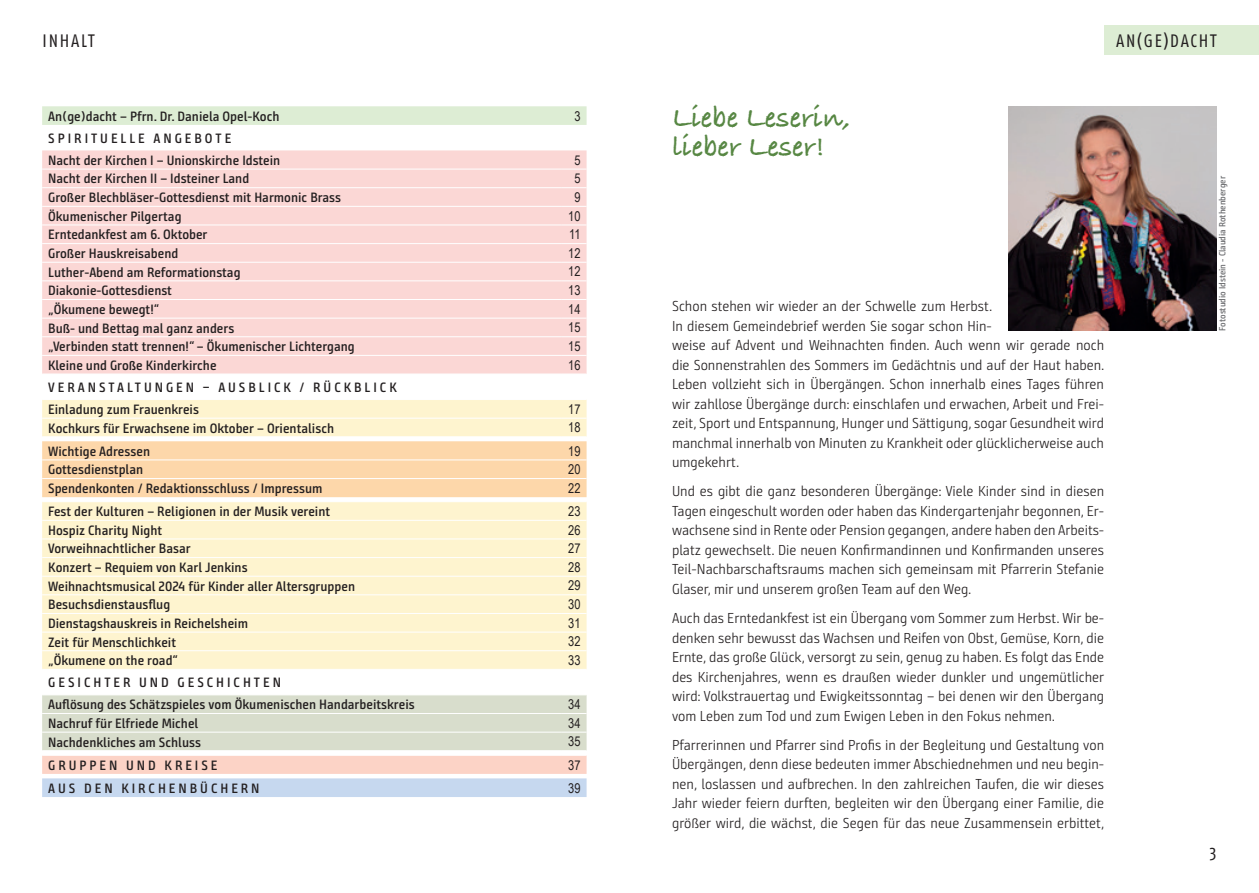
<style>
.page{position:relative;width:1259px;height:893px;background:#fff}
.page>*{position:absolute;margin:0;border:0;box-sizing:border-box;transform-origin:0 0}
.t1{font:700 30px/29.2px "Bradley Hand ITCTT";color:#578743}
.t2{font:18px "Fago Co";letter-spacing:.1em;color:#231f20}
.t3{font:300 14.4px/19.5px "Bunday Sans";color:#231f20;text-align:justify}
.t4{font:600 13.5px/22px "Bunday Sans";color:#231f20}
.t5{font:600 13.5px/22px "Bunday Sans";letter-spacing:.22em;color:#231f20}
.t6{font:13.5px "Arial Narrow";color:#231f20}
.t7{font:600 9px "Bunday Sans";color:#6c6d70}
</style>
<div class="page">
<div style="left:1104px;top:26px;width:155px;height:29px;background:#ddedd4"></div>
<div style="left:42px;top:106px;width:544px;height:19px;background:#ddedd4"></div>
<div style="left:42px;top:150px;width:544px;height:224px;background:#fbd7d5"></div>
<div style="left:42px;top:400px;width:544px;height:269px;background:#fef4cf"></div>
<svg style="left:42px;top:695px;width:544px;height:102px;background:#dfded7"></svg>
<hr style="left:42px;top:169px;width:519px;height:1px;background:#fff">
<svg style="left:561px;top:169px;width:25px;height:1px"></svg>
<hr style="left:42px;top:187px;width:519px;height:1px;background:#fff">
<svg style="left:561px;top:187px;width:25px;height:1px"></svg>
<hr style="left:42px;top:206px;width:519px;height:1px;background:#fff">
<svg style="left:561px;top:206px;width:25px;height:1px"></svg>
<hr style="left:42px;top:418px;width:519px;height:1px;background:#fff">
<svg style="left:561px;top:418px;width:25px;height:1px"></svg>
<svg style="left:42px;top:436px;width:544px;height:66px"></svg>
<hr style="left:42px;top:520px;width:519px;height:1px;background:#fff">
<svg style="left:561px;top:520px;width:25px;height:1px"></svg>
<hr style="left:42px;top:539px;width:519px;height:1px;background:#fff">
<svg style="left:561px;top:539px;width:25px;height:1px"></svg>
<hr style="left:42px;top:557px;width:519px;height:1px;background:#fff">
<svg style="left:561px;top:557px;width:25px;height:1px"></svg>
<hr style="left:42px;top:576px;width:519px;height:1px;background:#fff">
<svg style="left:561px;top:576px;width:25px;height:1px"></svg>
<hr style="left:42px;top:594px;width:519px;height:1px;background:#fff">
<svg style="left:561px;top:594px;width:25px;height:1px"></svg>
<hr style="left:42px;top:613px;width:519px;height:1px;background:#fff">
<svg style="left:561px;top:613px;width:25px;height:1px"></svg>
<hr style="left:42px;top:632px;width:519px;height:1px;background:#fff">
<svg style="left:561px;top:632px;width:25px;height:1px"></svg>
<hr style="left:42px;top:650px;width:519px;height:1px;background:#fff">
<svg style="left:561px;top:650px;width:25px;height:1px"></svg>
<hr style="left:42px;top:225px;width:519px;height:1px;background:#fff">
<svg style="left:561px;top:225px;width:25px;height:1px"></svg>
<hr style="left:42px;top:243px;width:519px;height:1px;background:#fff">
<svg style="left:561px;top:243px;width:25px;height:1px"></svg>
<hr style="left:42px;top:262px;width:519px;height:1px;background:#fff">
<svg style="left:561px;top:262px;width:25px;height:1px"></svg>
<hr style="left:42px;top:280px;width:519px;height:1px;background:#fff">
<svg style="left:561px;top:280px;width:25px;height:1px"></svg>
<hr style="left:42px;top:299px;width:519px;height:1px;background:#fff">
<svg style="left:561px;top:299px;width:25px;height:1px"></svg>
<hr style="left:42px;top:318px;width:519px;height:1px;background:#fff">
<svg style="left:561px;top:318px;width:25px;height:1px"></svg>
<hr style="left:42px;top:336px;width:519px;height:1px;background:#fff">
<svg style="left:561px;top:336px;width:25px;height:1px"></svg>
<hr style="left:42px;top:355px;width:519px;height:1px;background:#fff">
<svg style="left:561px;top:355px;width:25px;height:1px"></svg>
<img style="left:1009px;top:106px;width:207px;height:225px">
<p class="t2" style="left:43px;top:31px;width:53px">INHALT</p>
<p class="t4" style="left:48px;top:105px;width:233px">An(ge)dacht – Pfrn. Dr. Daniela Opel-Koch</p>
<p class="t6" style="left:574px;top:106px;width:8px">3</p>
<p class="t4" style="left:48px;top:127px;width:234px">SPIRITUELLE ANGEBOTE<br>Nacht der Kirchen I – Unionskirche Idstein</p>
<p class="t6" style="left:574px;top:150px;width:8px">5</p>
<p class="t4" style="left:48px;top:168px;width:203px">Nacht der Kirchen II – Idsteiner Land</p>
<p class="t6" style="left:574px;top:169px;width:8px">5</p>
<p class="t4" style="left:48px;top:186px;width:295px">Großer Blechbläser-Gottesdienst mit Harmonic Brass</p>
<p class="t6" style="left:574px;top:187px;width:8px">9</p>
<p class="t4" style="left:48px;top:205px;width:135px">Ökumenischer Pilgertag</p>
<p class="t6" style="left:568px;top:206px;width:14px">10</p>
<p class="t4" style="left:48px;top:224px;width:161px">Erntedankfest am 6. Oktober</p>
<p class="t6" style="left:569px;top:225px;width:13px">11</p>
<p class="t4" style="left:48px;top:242px;width:132px">Großer Hauskreisabend</p>
<p class="t6" style="left:568px;top:243px;width:14px">12</p>
<p class="t4" style="left:48px;top:261px;width:194px">Luther-Abend am Reformationstag</p>
<p class="t6" style="left:568px;top:262px;width:14px">12</p>
<p class="t4" style="left:48px;top:280px;width:125px">Diakonie-Gottesdienst</p>
<p class="t6" style="left:568px;top:280px;width:14px">13</p>
<p class="t4" style="left:48px;top:298px;width:113px">„Ökumene bewegt!“</p>
<p class="t6" style="left:568px;top:299px;width:14px">14</p>
<p class="t4" style="left:48px;top:317px;width:188px">Buß- und Bettag mal ganz anders</p>
<p class="t6" style="left:568px;top:318px;width:14px">15</p>
<p class="t4" style="left:48px;top:335px;width:308px">„Verbinden statt trennen!“ – Ökumenischer Lichtergang</p>
<p class="t6" style="left:568px;top:336px;width:14px">15</p>
<p class="t4" style="left:48px;top:354px;width:170px">Kleine und Große Kinderkirche</p>
<p class="t6" style="left:568px;top:355px;width:14px">16</p>
<p class="t5" style="left:48px;top:376px;width:350px">VERANSTALTUNGEN – AUSBLICK / RÜCKBLICK<br>Einladung zum Frauenkreis</p>
<p class="t6" style="left:568px;top:399px;width:14px">17</p>
<p class="t4" style="left:48px;top:417px;width:287px">Kochkurs für Erwachsene im Oktober – Orientalisch</p>
<p class="t6" style="left:568px;top:418px;width:14px">18</p>
<p class="t4" style="left:48px;top:440px;width:103px">Wichtige Adressen</p>
<p class="t6" style="left:568px;top:441px;width:14px">19</p>
<p class="t4" style="left:48px;top:459px;width:96px">Gottesdienstplan</p>
<p class="t6" style="left:568px;top:459px;width:14px">20</p>
<p class="t4" style="left:48px;top:477px;width:276px">Spendenkonten / Redaktionsschluss / Impressum</p>
<p class="t6" style="left:568px;top:478px;width:14px">22</p>
<p class="t4" style="left:48px;top:500px;width:284px">Fest der Kulturen – Religionen in der Musik vereint</p>
<p class="t6" style="left:568px;top:501px;width:14px">23</p>
<p class="t4" style="left:48px;top:519px;width:116px">Hospiz Charity Night</p>
<p class="t6" style="left:568px;top:520px;width:14px">26</p>
<p class="t4" style="left:48px;top:538px;width:144px">Vorweihnachtlicher Basar</p>
<p class="t6" style="left:568px;top:538px;width:14px">27</p>
<p class="t4" style="left:48px;top:556px;width:201px">Konzert – Requiem von Karl Jenkins</p>
<p class="t6" style="left:568px;top:557px;width:14px">28</p>
<p class="t4" style="left:48px;top:575px;width:308px">Weihnachtsmusical 2024 für Kinder aller Altersgruppen</p>
<p class="t6" style="left:568px;top:576px;width:14px">29</p>
<p class="t4" style="left:48px;top:593px;width:124px">Besuchsdienstausflug</p>
<p class="t6" style="left:568px;top:594px;width:14px">30</p>
<p class="t4" style="left:48px;top:612px;width:201px">Dienstagshauskreis in Reichelsheim</p>
<p class="t6" style="left:568px;top:613px;width:14px">31</p>
<p class="t4" style="left:48px;top:631px;width:129px">Zeit für Menschlichkeit</p>
<p class="t6" style="left:568px;top:632px;width:14px">32</p>
<p class="t4" style="left:48px;top:649px;width:131px">„Ökumene on the road“</p>
<p class="t6" style="left:568px;top:650px;width:14px">33</p>
<p class="t4" style="left:48px;top:671px;width:368px">GESICHTER UND GESCHICHTEN<br>Auflösung des Schätzspieles vom Ökumenischen Handarbeitskreis</p>
<p class="t6" style="left:568px;top:694px;width:14px">34</p>
<p class="t4" style="left:48px;top:712px;width:152px">Nachruf für Elfriede Michel</p>
<p class="t6" style="left:568px;top:713px;width:14px">34</p>
<p class="t4" style="left:48px;top:731px;width:154px">Nachdenkliches am Schluss</p>
<p class="t6" style="left:568px;top:732px;width:14px">35</p>
<p class="t5" style="left:48px;top:754px;width:171px">GRUPPEN UND KREISE</p>
<p class="t6" style="left:568px;top:755px;width:14px">37</p>
<p class="t5" style="left:48px;top:777px;width:213px">AUS DEN KIRCHENBÜCHERN</p>
<p class="t6" style="left:568px;top:778px;width:14px">39</p>
<p class="t2" style="left:1116px;top:31px;width:102px">AN(GE)DACHT</p>
<h1 class="t1" style="left:672px;top:102px;width:180px">Liebe Leserin, lieber Leser!</h1>
<p class="t3" style="left:672px;top:296px;width:434px;text-align:left">Schon stehen wir wieder an der Schwelle zum Herbst.<br>In diesem Gemeindebrief werden Sie sogar schon Hin-<br>weise auf Advent und Weihnachten finden. Auch wenn wir gerade noch die Sonnenstrahlen des Sommers im Gedächtnis und auf der Haut haben.<br>Leben vollzieht sich in Übergängen. Schon innerhalb eines Tages führen wir zahllose Übergänge durch: einschlafen und erwachen, Arbeit und Frei&shy;zeit, Sport und Entspannung, Hunger und Sättigung, sogar Gesundheit wird manchmal innerhalb von Minuten zu Krankheit oder glücklicherweise auch umgekehrt.</p>
<p class="t3" style="left:672px;top:482px;width:434px">Und es gibt die ganz besonderen Übergänge: Viele Kinder sind in diesen Tagen eingeschult worden oder haben das Kindergartenjahr begonnen, Er&shy;wachsene sind in Rente oder Pension gegangen, andere haben den Arbeits&shy;platz gewechselt. Die neuen Konfirmandinnen und Konfirmanden unseres Teil-Nachbarschaftsraums machen sich gemeinsam mit Pfarrerin Stefanie Glaser, mir und unserem großen Team auf den Weg.</p>
<p class="t3" style="left:672px;top:608px;width:434px">Auch das Erntedankfest ist ein Übergang vom Sommer zum Herbst. Wir be&shy;denken sehr bewusst das Wachsen und Reifen von Obst, Gemüse, Korn, die Ernte, das große Glück, versorgt zu sein, genug zu haben. Es folgt das Ende des Kirchenjahres, wenn es draußen wieder dunkler und ungemütlicher wird: Volkstrauertag und Ewigkeitssonntag – bei denen wir den Übergang vom Leben zum Tod und zum Ewigen Leben in den Fokus nehmen.</p>
<p class="t3" style="left:672px;top:735px;width:434px">Pfarrerinnen und Pfarrer sind Profis in der Begleitung und Gestaltung von Übergängen, denn diese bedeuten immer Abschiednehmen und neu begin&shy;nen, loslassen und aufbrechen. In den zahlreichen Taufen, die wir dieses Jahr wieder feiern durften, begleiten wir den Übergang einer Familie, die größer wird, die wächst, die Segen für das neue Zusammensein erbittet,</p>
<p class="t7" style="left:1216px;top:331px;width:156px;rotate:-90deg">Fotostudio Idstein - Claudia Rothenberger</p>
<p class="t2" style="left:1209px;top:842px;width:8px">3</p>
</div>
